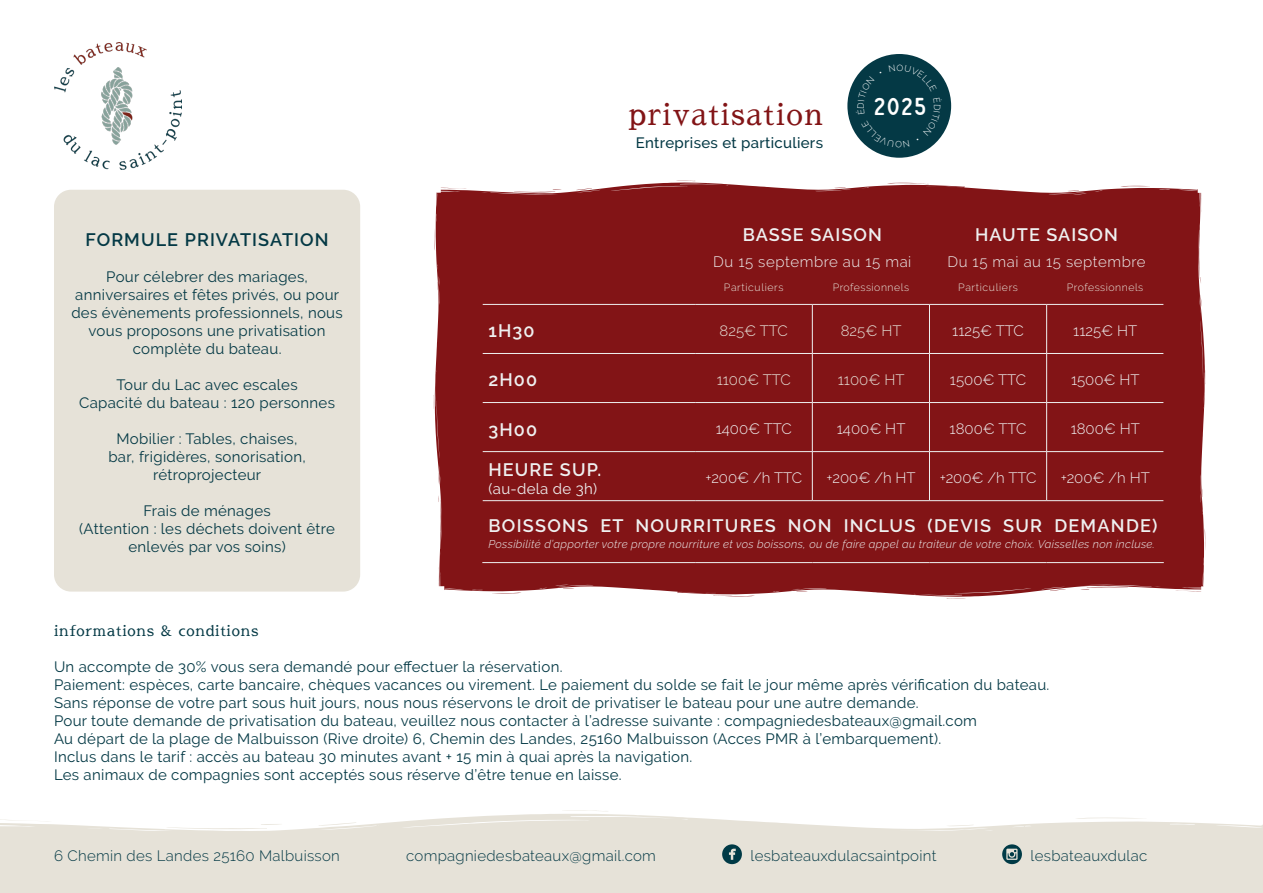
<style>
.page{position:relative;width:1263px;height:893px;background:#fff}
.page>*{position:absolute;margin:0;border:0;box-sizing:border-box;transform-origin:0 0}
.t1{font:500 30px "Sawarabi Mincho";letter-spacing:.05em;color:#821416}
.t2{font:24.6px "The Foregen";color:#fff}
.t3{font:600 18px "Raleway";letter-spacing:.065em;color:#eff0f0}
.t4{font:600 18px "Raleway";letter-spacing:.06em;color:#043945}
.t5{font:15px/18px "Raleway";letter-spacing:.02em;color:#043945;text-align:center}
.t6{font:300 15px "Raleway";letter-spacing:.02em;color:#043945}
.t7{font:300 15px "Raleway";color:#eff0f0}
.t8{font:300 15px "Raleway";letter-spacing:.04em;color:#eff0f0}
.t9{font:300 15px "Raleway";color:#e6e2d8}
.t10{font:500 15px "Raleway";letter-spacing:.02em;color:#043945}
.t11{font:15px "Sawarabi Mincho";letter-spacing:.05em;color:#043945}
.t12{font:15px "Raleway";letter-spacing:.02em;color:#eff0f0}
.t13{font:italic 300 11.25px "Raleway";letter-spacing:.03em;color:#eff0f0}
.t14{font:300 10.5px "Raleway";letter-spacing:.05em;color:#e6e2d8}
</style>
<div class="page">
<div style="left:0;top:831px;width:1263px;height:62px;background:#e6e2d8"></div>
<svg style="left:0;top:814px;width:1263px;height:51px"></svg>
<svg style="left:0;top:819px;width:52px;height:9px"></svg>
<svg style="left:1075px;top:817px;width:71px;height:2px"></svg>
<svg style="left:946px;top:825px;width:28px;height:1px"></svg>
<svg style="left:166px;top:824px;width:116px;height:5px"></svg>
<svg style="left:564px;top:810px;width:33px;height:1px"></svg>
<svg style="left:319px;top:822px;width:37px;height:4px"></svg>
<svg style="left:722px;top:844px;width:20px;height:20px"></svg>
<svg style="left:1002px;top:844px;width:20px;height:20px"></svg>
<div style="left:847px;top:54px;width:104px;height:104px;background:#043945;border-radius:50%"></div>
<div style="left:54px;top:190px;width:306px;height:402px;background:#e6e2d8;border-radius:17px"></div>
<div style="left:434px;top:181px;width:772px;height:418px;background:#821416"></div>
<hr style="left:695px;top:275px;width:117px;height:1px;background:#821416">
<hr style="left:812px;top:275px;width:117px;height:1px;background:#821416">
<hr style="left:929px;top:275px;width:118px;height:1px;background:#821416">
<hr style="left:1047px;top:275px;width:117px;height:1px;background:#821416">
<hr style="left:482px;top:562px;width:213px;height:1px;background:#eff0f0">
<hr style="left:695px;top:562px;width:117px;height:1px;background:#eff0f0">
<hr style="left:812px;top:562px;width:117px;height:1px;background:#eff0f0">
<hr style="left:929px;top:562px;width:118px;height:1px;background:#eff0f0">
<hr style="left:1047px;top:562px;width:117px;height:1px;background:#eff0f0">
<hr style="left:483px;top:353px;width:212px;height:1px;background:#eff0f0">
<hr style="left:695px;top:353px;width:117px;height:1px;background:#eff0f0">
<hr style="left:812px;top:353px;width:117px;height:1px;background:#eff0f0">
<hr style="left:929px;top:353px;width:117px;height:1px;background:#eff0f0">
<hr style="left:1047px;top:353px;width:116px;height:1px;background:#eff0f0">
<hr style="left:483px;top:402px;width:212px;height:1px;background:#eff0f0">
<hr style="left:695px;top:402px;width:117px;height:1px;background:#eff0f0">
<hr style="left:812px;top:402px;width:117px;height:1px;background:#eff0f0">
<hr style="left:929px;top:402px;width:117px;height:1px;background:#eff0f0">
<hr style="left:1047px;top:402px;width:116px;height:1px;background:#eff0f0">
<hr style="left:483px;top:451px;width:212px;height:1px;background:#eff0f0">
<hr style="left:695px;top:451px;width:117px;height:1px;background:#eff0f0">
<hr style="left:812px;top:451px;width:117px;height:1px;background:#eff0f0">
<hr style="left:929px;top:451px;width:117px;height:1px;background:#eff0f0">
<hr style="left:1047px;top:451px;width:116px;height:1px;background:#eff0f0">
<hr style="left:483px;top:500px;width:212px;height:1px;background:#eff0f0">
<hr style="left:695px;top:500px;width:117px;height:1px;background:#eff0f0">
<hr style="left:812px;top:500px;width:117px;height:1px;background:#eff0f0">
<hr style="left:929px;top:500px;width:118px;height:1px;background:#eff0f0">
<hr style="left:1047px;top:500px;width:116px;height:1px;background:#eff0f0">
<hr style="left:812px;top:305px;width:1px;height:48px;background:#eff0f0">
<hr style="left:1046px;top:305px;width:1px;height:48px;background:#eff0f0">
<hr style="left:812px;top:353px;width:1px;height:50px;background:#eff0f0">
<hr style="left:1046px;top:353px;width:1px;height:50px;background:#eff0f0">
<hr style="left:812px;top:403px;width:1px;height:49px;background:#eff0f0">
<hr style="left:1046px;top:403px;width:1px;height:49px;background:#eff0f0">
<hr style="left:812px;top:452px;width:1px;height:48px;background:#eff0f0">
<hr style="left:1046px;top:452px;width:1px;height:48px;background:#eff0f0">
<hr style="left:929px;top:305px;width:1px;height:48px;background:#eff0f0">
<hr style="left:929px;top:354px;width:1px;height:48px;background:#eff0f0">
<hr style="left:929px;top:403px;width:1px;height:48px;background:#eff0f0">
<hr style="left:929px;top:452px;width:1px;height:48px;background:#eff0f0">
<hr style="left:483px;top:304px;width:212px;height:1px;background:#eff0f0">
<hr style="left:695px;top:304px;width:117px;height:1px;background:#eff0f0">
<hr style="left:812px;top:304px;width:117px;height:1px;background:#eff0f0">
<hr style="left:929px;top:304px;width:118px;height:1px;background:#eff0f0">
<hr style="left:1047px;top:304px;width:116px;height:1px;background:#eff0f0">
<img style="left:54px;top:42px;width:128px;height:127px">
<svg style="left:856px;top:64px;width:86px;height:83px"></svg>
<p class="t4" style="left:85px;top:229px;width:245px">FORMULE PRIVATISATION</p>
<p class="t5" style="left:71px;top:268px;width:273px">Pour célebrer des mariages, anniversaires et fêtes privés, ou pour des évènements professionnels, nous vous proposons une privatisation complète du bateau.</p>
<p class="t5" style="left:79px;top:376px;width:257px">Tour du Lac avec escales<br>Capacité du bateau : 120 personnes</p>
<p class="t5" style="left:108px;top:430px;width:199px">Mobilier : Tables, chaises, bar, frigidères, sonorisation, rétroprojecteur</p>
<p class="t5" style="left:79px;top:502px;width:257px">Frais de ménages<br>(Attention : les déchets doivent être enlevés par vos soins)</p>
<h1 class="t1" style="left:628px;top:93px;width:196px">privatisation</h1>
<p class="t10" style="left:636px;top:134px;width:189px">Entreprises et particuliers</p>
<h2 class="t2" style="left:874px;top:93px;width:54px">2025</h2>
<p class="t3" style="left:743px;top:225px;width:141px">BASSE SAISON</p>
<p class="t3" style="left:975px;top:225px;width:144px">HAUTE SAISON</p>
<p class="t8" style="left:713px;top:253px;width:200px">Du 15 septembre au 15 mai</p>
<p class="t8" style="left:947px;top:253px;width:200px">Du 15 mai au 15 septembre</p>
<p class="t14" style="left:724px;top:282px;width:61px">Particuliers</p>
<p class="t14" style="left:833px;top:282px;width:78px">Professionnels</p>
<p class="t14" style="left:958px;top:282px;width:61px">Particuliers</p>
<p class="t14" style="left:1067px;top:282px;width:78px">Professionnels</p>
<p class="t3" style="left:488px;top:321px;width:48px">1H30</p>
<p class="t9" style="left:720px;top:322px;width:70px">825€ TTC</p>
<p class="t9" style="left:841px;top:322px;width:62px">825€ HT</p>
<p class="t7" style="left:952px;top:322px;width:73px">1125€ TTC</p>
<p class="t7" style="left:1073px;top:322px;width:66px">1125€ HT</p>
<p class="t3" style="left:488px;top:370px;width:50px">2H00</p>
<p class="t9" style="left:717px;top:371px;width:76px">1100€ TTC</p>
<p class="t9" style="left:838px;top:371px;width:68px">1100€ HT</p>
<p class="t7" style="left:950px;top:371px;width:78px">1500€ TTC</p>
<p class="t7" style="left:1071px;top:371px;width:70px">1500€ HT</p>
<p class="t3" style="left:488px;top:419px;width:50px">3H00</p>
<p class="t7" style="left:716px;top:420px;width:78px">1400€ TTC</p>
<p class="t7" style="left:837px;top:420px;width:70px">1400€ HT</p>
<p class="t7" style="left:950px;top:420px;width:78px">1800€ TTC</p>
<p class="t7" style="left:1071px;top:420px;width:71px">1800€ HT</p>
<p class="t3" style="left:488px;top:459px;width:114px">HEURE SUP.</p>
<p class="t12" style="left:488px;top:480px;width:110px">(au-dela de 3h)</p>
<p class="t7" style="left:705px;top:469px;width:98px">+200€ /h TTC</p>
<p class="t7" style="left:826px;top:469px;width:91px">+200€ /h HT</p>
<p class="t7" style="left:940px;top:469px;width:98px">+200€ /h TTC</p>
<p class="t7" style="left:1061px;top:469px;width:91px">+200€ /h HT</p>
<p class="t3" style="left:488px;top:515px;width:671px">BOISSONS ET NOURRITURES NON INCLUS (DEVIS SUR DEMANDE)</p>
<p class="t13" style="left:488px;top:538px;width:668px">Possibilité d’apporter votre propre nourriture et vos boissons, ou de faire appel au traiteur de votre choix. Vaisselles non incluse.</p>
<p class="t11" style="left:54px;top:619px;width:206px">informations &amp; conditions</p>
<p class="t5" style="left:54px;top:657px;width:997px;text-align:left">Un accompte de 30% vous sera demandé pour effectuer la réservation.<br>Paiement: espèces, carte bancaire, chèques vacances ou virement. Le paiement du solde se fait le jour même après vérification du bateau.<br>Sans réponse de votre part sous huit jours, nous nous réservons le droit de privatiser le bateau pour une autre demande.<br>Pour toute demande de privatisation du bateau, veuillez nous contacter à l’adresse suivante : compagniedesbateaux@gmail.com<br>Au départ de la plage de Malbuisson (Rive droite) 6, Chemin des Landes, 25160 Malbuisson (Acces PMR à l’embarquement).<br>Inclus dans le tarif : accès au bateau 30 minutes avant + 15 min à quai après la navigation.<br>Les animaux de compagnies sont acceptés sous réserve d’être tenue en laisse.</p>
<p class="t6" style="left:54px;top:847px;width:287px">6 Chemin des Landes 25160 Malbuisson</p>
<p class="t6" style="left:406px;top:847px;width:251px">compagniedesbateaux@gmail.com</p>
<p class="t6" style="left:750px;top:847px;width:187px">lesbateauxdulacsaintpoint</p>
<p class="t6" style="left:1030px;top:847px;width:118px">lesbateauxdulac</p>
</div>
